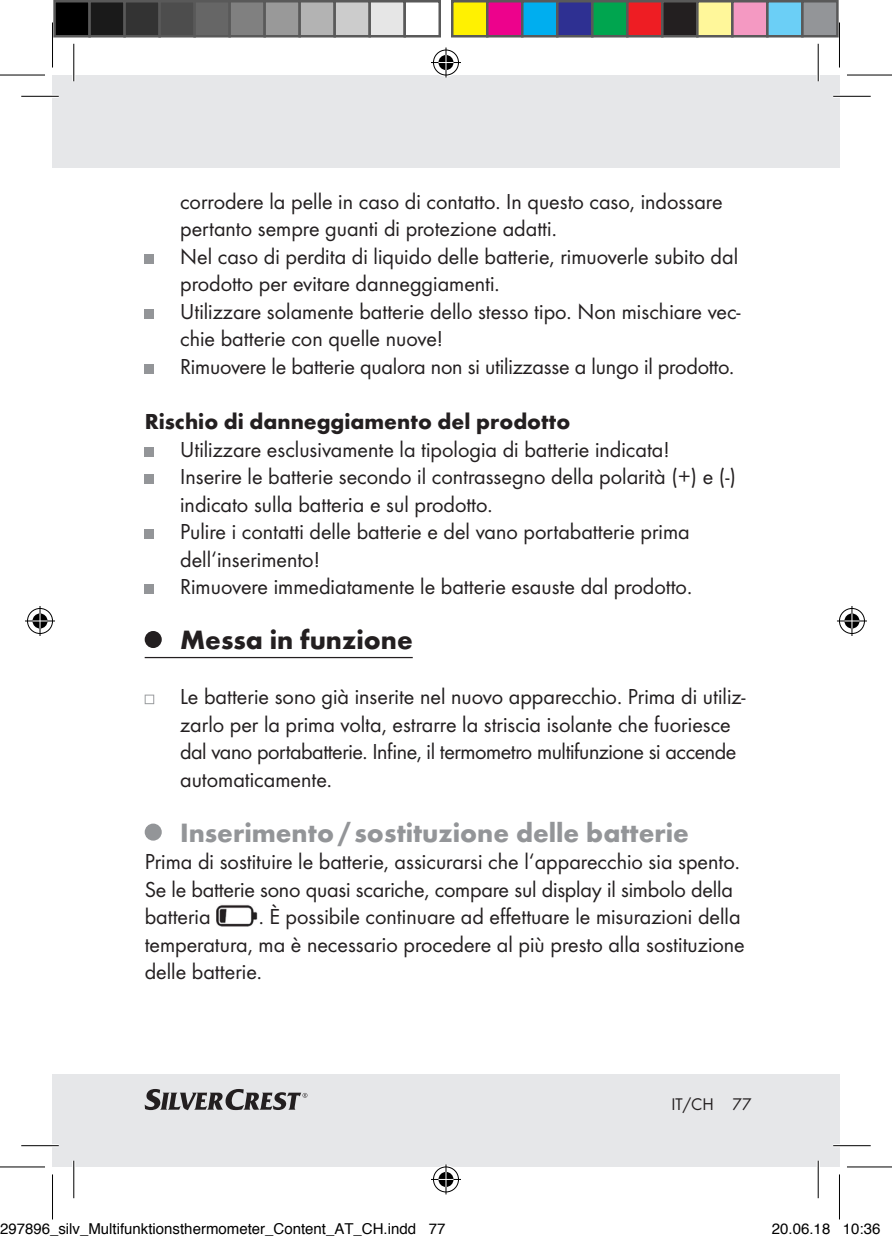
<style>
.page{position:relative;width:892px;height:1242px;background:#fff}
.page>*{position:absolute;margin:0;border:0;box-sizing:border-box;transform-origin:0 0}
.t1{font:700 27.5px "Futura";color:#939598}
.t2{font:700 27.5px "Futura";color:#231f20}
.t3{font:22.5px/27.5px "Futura Boo";color:#231f20}
.t4{font:700 22.5px "Futura";color:#231f20}
.t5{font:17.5px "Futura Boo";color:#231f20}
.t6{font:15px "Helvetica";color:#000}
</style>
<div class="page">
<div style="left:52px;top:1074px;width:787px;height:92px;background:#e6e7e9"></div>
<svg style="left:145px;top:1089px;width:162px;height:21px"></svg>
<div style="left:52px;top:75px;width:33px;height:92px;background:#e6e7e9"></div>
<div style="left:60px;top:75px;width:779px;height:92px;background:#e6e7e9"></div>
<hr style="left:145px;top:657px;width:268px;height:1px;background:#231f20">
<div style="left:145px;top:254px;width:9px;height:10px;background:#939598"></div>
<div style="left:145px;top:309px;width:9px;height:10px;background:#939598"></div>
<div style="left:145px;top:364px;width:9px;height:10px;background:#939598"></div>
<div style="left:145px;top:447px;width:9px;height:9px;background:#939598"></div>
<div style="left:145px;top:474px;width:9px;height:10px;background:#939598"></div>
<div style="left:145px;top:529px;width:9px;height:10px;background:#939598"></div>
<div style="left:145px;top:584px;width:9px;height:10px;background:#939598"></div>
<div style="left:145px;top:631px;width:17px;height:17px;background:#231f20;border-radius:50%"></div>
<svg style="left:145px;top:694px;width:9px;height:10px"></svg>
<div style="left:145px;top:823px;width:17px;height:17px;background:#939598;border-radius:50%"></div>
<img style="left:216px;top:904px;width:42px;height:22px">
<hr style="left:21px;top:95px;width:38px;height:3px;background:#fff">
<hr style="left:833px;top:95px;width:37px;height:3px;background:#fff">
<hr style="left:21px;top:1144px;width:38px;height:3px;background:#fff">
<hr style="left:833px;top:1144px;width:37px;height:3px;background:#fff">
<hr style="left:72px;top:44px;width:3px;height:37px;background:#fff">
<hr style="left:72px;top:1160px;width:3px;height:38px;background:#fff">
<hr style="left:816px;top:44px;width:3px;height:37px;background:#fff">
<hr style="left:816px;top:1160px;width:3px;height:38px;background:#fff">
<hr style="left:21px;top:96px;width:38px;height:1px;background:#000">
<hr style="left:833px;top:96px;width:37px;height:1px;background:#000">
<hr style="left:21px;top:1145px;width:38px;height:1px;background:#000">
<hr style="left:833px;top:1145px;width:37px;height:1px;background:#000">
<hr style="left:73px;top:44px;width:1px;height:37px;background:#000">
<hr style="left:73px;top:1160px;width:1px;height:38px;background:#000">
<hr style="left:817px;top:44px;width:1px;height:37px;background:#000">
<hr style="left:817px;top:1160px;width:1px;height:38px;background:#000">
<svg style="left:0;top:74px;width:45px;height:1px"></svg>
<svg style="left:847px;top:74px;width:45px;height:1px"></svg>
<hr style="left:0;top:75px;width:45px;height:1px;background:#000">
<hr style="left:847px;top:75px;width:45px;height:1px;background:#000">
<hr style="left:0;top:1166px;width:45px;height:1px;background:#000">
<hr style="left:847px;top:1166px;width:45px;height:1px;background:#000">
<hr style="left:52px;top:22px;width:1px;height:45px;background:#000">
<hr style="left:52px;top:1174px;width:1px;height:45px;background:#000">
<hr style="left:839px;top:22px;width:1px;height:45px;background:#000">
<hr style="left:839px;top:1174px;width:1px;height:45px;background:#000">
<div style="left:432px;top:48px;width:28px;height:29px;border:3px solid #fff;border-radius:50%"></div>
<hr style="left:431px;top:61px;width:30px;height:3px;background:#fff">
<hr style="left:444px;top:47px;width:3px;height:30px;background:#fff">
<div style="left:437px;top:53px;width:18px;height:19px;border:3px solid #fff;border-radius:50%"></div>
<div style="left:433px;top:50px;width:26px;height:25px;border:1px solid #000;border-radius:50%"></div>
<hr style="left:431px;top:62px;width:30px;height:1px;background:#000">
<hr style="left:445px;top:47px;width:1px;height:30px;background:#000">
<svg style="left:438px;top:55px;width:15px;height:15px"></svg>
<div style="left:432px;top:1165px;width:28px;height:28px;border:3px solid #fff;border-radius:50%"></div>
<hr style="left:431px;top:1177px;width:30px;height:3px;background:#fff">
<hr style="left:444px;top:1164px;width:3px;height:30px;background:#fff">
<div style="left:437px;top:1170px;width:18px;height:18px;border:3px solid #fff;border-radius:50%"></div>
<div style="left:433px;top:1166px;width:26px;height:26px;border:1px solid #000;border-radius:50%"></div>
<hr style="left:431px;top:1178px;width:30px;height:1px;background:#000">
<hr style="left:445px;top:1164px;width:1px;height:30px;background:#000">
<svg style="left:438px;top:1171px;width:15px;height:15px"></svg>
<div style="left:26px;top:607px;width:28px;height:28px;border:3px solid #fff;border-radius:50%"></div>
<hr style="left:25px;top:619px;width:30px;height:3px;background:#fff">
<svg style="left:38px;top:606px;width:4px;height:30px"></svg>
<div style="left:31px;top:612px;width:18px;height:18px;border:3px solid #fff;border-radius:50%"></div>
<div style="left:27px;top:608px;width:26px;height:25px;border:1px solid #000;border-radius:50%"></div>
<hr style="left:25px;top:620px;width:30px;height:1px;background:#000">
<hr style="left:40px;top:606px;width:1px;height:30px;background:#000">
<svg style="left:33px;top:613px;width:15px;height:15px"></svg>
<div style="left:838px;top:607px;width:28px;height:28px;border:3px solid #fff;border-radius:50%"></div>
<hr style="left:837px;top:619px;width:30px;height:3px;background:#fff">
<hr style="left:850px;top:606px;width:3px;height:30px;background:#fff">
<div style="left:843px;top:612px;width:18px;height:18px;border:3px solid #fff;border-radius:50%"></div>
<div style="left:839px;top:608px;width:25px;height:25px;border:1px solid #000;border-radius:50%"></div>
<hr style="left:837px;top:620px;width:30px;height:1px;background:#000">
<hr style="left:851px;top:606px;width:1px;height:30px;background:#000">
<svg style="left:844px;top:613px;width:15px;height:15px"></svg>
<div style="left:55px;top:1px;width:35px;height:35px;background:#000"></div>
<div style="left:53px;top:0;width:38px;height:37px;border:2px solid #595959"></div>
<div style="left:90px;top:1px;width:35px;height:35px;background:#1a1a1a"></div>
<div style="left:88px;top:0;width:38px;height:37px;border:2px solid #595959"></div>
<div style="left:125px;top:1px;width:35px;height:35px;background:#333"></div>
<div style="left:123px;top:0;width:38px;height:37px;border:2px solid #595959"></div>
<div style="left:160px;top:1px;width:35px;height:35px;background:#4d4d4d"></div>
<div style="left:158px;top:0;width:38px;height:37px;border:2px solid #595959"></div>
<div style="left:195px;top:1px;width:35px;height:35px;background:#666"></div>
<div style="left:193px;top:0;width:38px;height:37px;border:2px solid #595959"></div>
<div style="left:230px;top:1px;width:35px;height:35px;background:#808080"></div>
<div style="left:228px;top:0;width:38px;height:37px;border:2px solid #595959"></div>
<div style="left:265px;top:1px;width:35px;height:35px;background:#999"></div>
<div style="left:263px;top:0;width:38px;height:37px;border:2px solid #595959"></div>
<div style="left:300px;top:1px;width:35px;height:35px;background:#b3b3b3"></div>
<div style="left:298px;top:0;width:38px;height:37px;border:2px solid #595959"></div>
<div style="left:335px;top:1px;width:35px;height:35px;background:#ccc"></div>
<div style="left:333px;top:0;width:38px;height:37px;border:2px solid #595959"></div>
<div style="left:370px;top:1px;width:35px;height:35px;background:#e6e6e6"></div>
<div style="left:368px;top:0;width:38px;height:37px;border:2px solid #595959"></div>
<div style="left:403px;top:0;width:38px;height:37px;border:2px solid #595959"></div>
<div style="left:452px;top:1px;width:35px;height:35px;background:#fff101"></div>
<div style="left:451px;top:0;width:37px;height:37px;border:2px solid #595959"></div>
<div style="left:487px;top:1px;width:35px;height:35px;background:#ed028c"></div>
<div style="left:486px;top:0;width:37px;height:37px;border:2px solid #595959"></div>
<div style="left:522px;top:1px;width:35px;height:35px;background:#00aeef"></div>
<div style="left:521px;top:0;width:37px;height:37px;border:2px solid #595959"></div>
<div style="left:557px;top:1px;width:35px;height:35px;background:#2e3092"></div>
<div style="left:556px;top:0;width:37px;height:37px;border:2px solid #595959"></div>
<div style="left:592px;top:1px;width:35px;height:35px;background:#00a54f"></div>
<div style="left:591px;top:0;width:37px;height:37px;border:2px solid #595959"></div>
<div style="left:627px;top:1px;width:35px;height:35px;background:#ee1d23"></div>
<div style="left:626px;top:0;width:37px;height:37px;border:2px solid #595959"></div>
<div style="left:662px;top:1px;width:35px;height:35px;background:#231f20"></div>
<div style="left:661px;top:0;width:37px;height:37px;border:2px solid #595959"></div>
<div style="left:697px;top:1px;width:35px;height:35px;background:#fff79a"></div>
<div style="left:696px;top:0;width:37px;height:37px;border:2px solid #595959"></div>
<div style="left:732px;top:1px;width:35px;height:35px;background:#f499c2"></div>
<div style="left:731px;top:0;width:37px;height:37px;border:2px solid #595959"></div>
<div style="left:767px;top:1px;width:35px;height:35px;background:#6bcff6"></div>
<div style="left:766px;top:0;width:37px;height:37px;border:2px solid #595959"></div>
<div style="left:802px;top:1px;width:35px;height:35px;background:#939598"></div>
<div style="left:801px;top:0;width:37px;height:37px;border:2px solid #595959"></div>
<p class="t3" style="left:180px;top:187px;width:562px">corrodere la pelle in caso di contatto. In questo caso, indossare pertanto sempre guanti di protezione adatti.<br>Nel caso di perdita di liquido delle batterie, rimuoverle subito dal prodotto per evitare danneggiamenti.<br>Utilizzare solamente batterie dello stesso tipo. Non mischiare vec&shy;chie batterie con quelle nuove!<br>Rimuovere le batterie qualora non si utilizzasse a lungo il prodotto.</p>
<p class="t4" style="left:145px;top:407px;width:427px">Rischio di danneggiamento del prodotto</p>
<p class="t3" style="left:180px;top:435px;width:557px">Utilizzare esclusivamente la tipologia di batterie indicata!<br>Inserire le batterie secondo il contrassegno della polarità (+) e (-) indicato sulla batteria e sul prodotto.<br>Pulire i contatti delle batterie e del vano portabatterie prima dell‘inserimento!<br>Rimuovere immediatamente le batterie esauste dal prodotto.</p>
<p class="t2" style="left:180px;top:623px;width:234px">Messa in funzione</p>
<p class="t3" style="left:180px;top:682px;width:567px">Le batterie sono già inserite nel nuovo apparecchio. Prima di utiliz&shy;zarlo per la prima volta, estrarre la striscia isolante che fuoriesce dal vano portabatterie. Infine, il termometro multifunzione si accende automaticamente.</p>
<p class="t1" style="left:180px;top:815px;width:510px">Inserimento/ sostituzione delle batterie</p>
<p class="t3" style="left:145px;top:847px;width:596px">Prima di sostituire le batterie, assicurarsi che l‘apparecchio sia spento.<br>Se le batterie sono quasi scariche, compare sul display il simbolo della batteria</p>
<p class="t3" style="left:145px;top:902px;width:601px;text-indent:114px">. È possibile continuare ad effettuare le misurazioni della temperatura, ma è necessario procedere al più presto alla sostituzione delle batterie.</p>
<p class="t5" style="left:671px;top:1093px;width:81px">IT/CH 77</p>
<p class="t6" style="left:0;top:1217px;width:447px">297896_silv_Multifunktionsthermometer_Content_AT_CH.indd 77</p>
<p class="t6" style="left:772px;top:1217px;width:110px">20.06.18 10:36</p>
</div>
